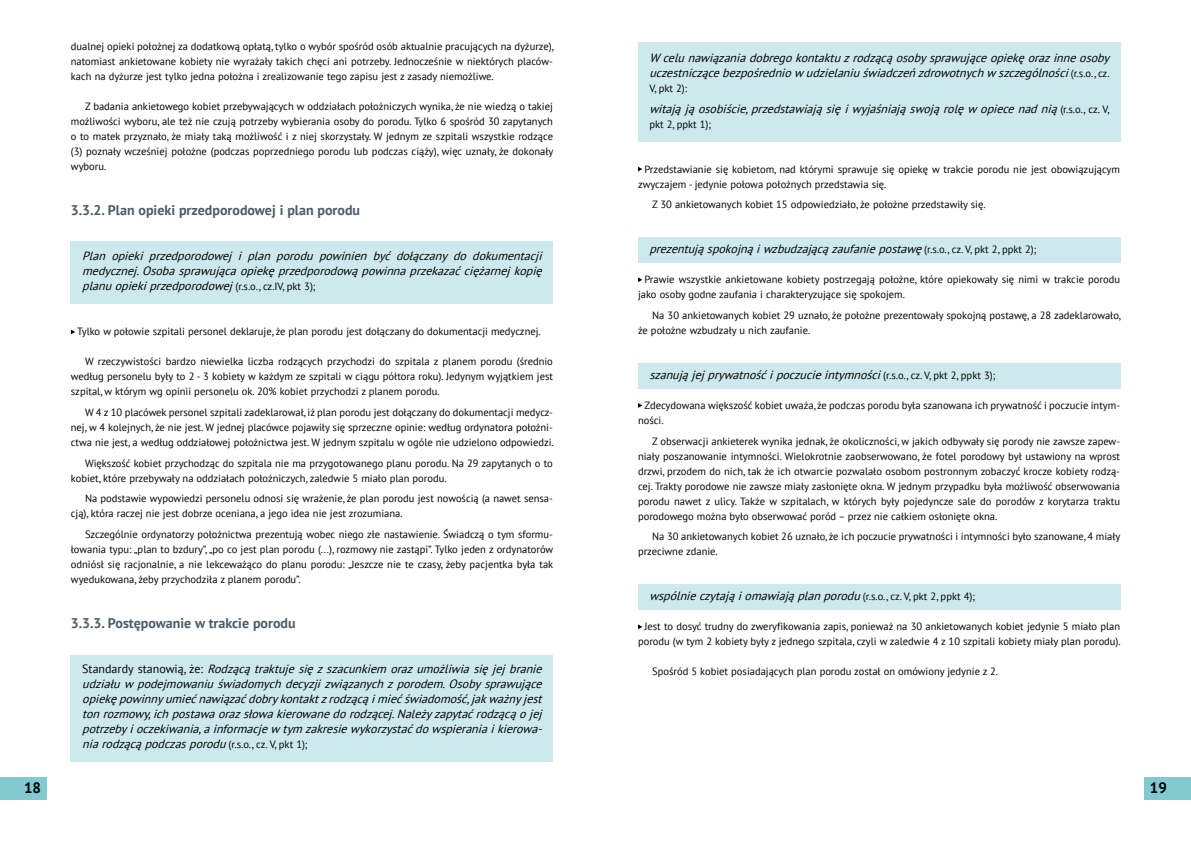
<style>
.page{position:relative;width:1191px;height:842px;background:#fff}
.page>*{position:absolute;margin:0;border:0;box-sizing:border-box;transform-origin:0 0}
.t1{font:700 15px "PT Sans";color:#000}
.t2{font:700 14px "PT Sans";color:#4a5d68}
.t3{font:italic 12px/15px "PT Sans";color:#000;text-align:justify}
.t4{font:10.5px/15px "PT Sans";color:#000}
.s1{font-style:normal;font-size:10.5px}
.s2{font-style:normal}
</style>
<div class="page">
<div style="left:1144px;top:777px;width:47px;height:22px;background:#82cad0"></div>
<div style="left:0;top:777px;width:47px;height:22px;background:#82cad0"></div>
<div style="left:71px;top:242px;width:482px;height:62px;background:#cde9ed"></div>
<div style="left:71px;top:655px;width:482px;height:107px;background:#cde9ed"></div>
<div style="left:638px;top:43px;width:482px;height:99px;background:#cde9ed"></div>
<div style="left:638px;top:237px;width:482px;height:26px;background:#cde9ed"></div>
<div style="left:638px;top:364px;width:482px;height:25px;background:#cde9ed"></div>
<div style="left:638px;top:584px;width:482px;height:25px;background:#cde9ed"></div>
<svg style="left:71px;top:330px;width:4px;height:4px"></svg>
<svg style="left:638px;top:167px;width:4px;height:4px"></svg>
<svg style="left:638px;top:277px;width:4px;height:5px"></svg>
<svg style="left:638px;top:403px;width:4px;height:5px"></svg>
<svg style="left:638px;top:624px;width:4px;height:5px"></svg>
<p class="t4" style="left:71px;top:39px;width:484px;text-align:justify">dualnej opieki położnej za dodatkową opłatą, tylko o wybór spośród osób aktualnie pracujących na dyżurze), natomiast ankietowane kobiety nie wyrażały takich chęci ani potrzeby. Jednocześnie w niektórych placów&shy;kach na dyżurze jest tylko jedna położna i zrealizowanie tego zapisu jest z zasady niemożliwe.</p>
<p class="t4" style="left:71px;top:99px;width:484px;text-align:justify;text-indent:14px">Z badania ankietowego kobiet przebywających w oddziałach położniczych wynika, że nie wiedzą o takiej możliwości wyboru, ale też nie czują potrzeby wybierania osoby do porodu. Tylko 6 spośród 30 zapytanych o to matek przyznało, że miały taką możliwość i z niej skorzystały. W jednym ze szpitali wszystkie rodzące (3) poznały wcześniej położne (podczas poprzedniego porodu lub podczas ciąży), więc uznały, że dokonały wyboru.</p>
<h2 class="t2" style="left:71px;top:201px;width:291px">3.3.2. Plan opieki przedporodowej i plan porodu</h2>
<p class="t3" style="left:82px;top:248px;width:465px">Plan opieki przedporodowej i plan porodu powinien być dołączany do dokumentacji medycznej.Osobasprawującaopiekęprzedporodowąpowinnaprzekazaćciężarnejkopię planuopiekiprzedporodowej<span class="s1">( r. s . o . , c z . I V, p k t 3 ) ;</span></p>
<p class="t4" style="left:77px;top:324px;width:465px">Tylko w połowie szpitali personel deklaruje, że plan porodu jest dołączany do dokumentacji medycznej.</p>
<p class="t4" style="left:71px;top:354px;width:483px;text-align:justify;text-indent:14px">W rzeczywistości bardzo niewielka liczba rodzących przychodzi do szpitala z planem porodu (średnio według personelu były to 2 - 3 kobiety w każdym ze szpitali w ciągu półtora roku). Jedynym wyjątkiem jest szpital, w którym wg opinii personelu ok. 20% kobiet przychodzi z planem porodu.</p>
<p class="t4" style="left:71px;top:405px;width:484px;text-align:justify;text-indent:14px">W 4 z 10 placówek personel szpitali zadeklarował, iż plan porodu jest dołączany do dokumentacji medycz&shy;nej, w 4 kolejnych, że nie jest. W jednej placówce pojawiły się sprzeczne opinie: według ordynatora położni&shy;ctwa nie jest, a według oddziałowej położnictwa jest. W jednym szpitalu w ogóle nie udzielono odpowiedzi.</p>
<p class="t4" style="left:71px;top:455px;width:483px;text-indent:14px">Większość kobiet przychodząc do szpitala nie ma przygotowanego planu porodu. Na 29 zapytanych o to kobiet, które przebywały na oddziałach położniczych, zaledwie 5 miało plan porodu.</p>
<p class="t4" style="left:71px;top:491px;width:483px;text-indent:14px">Na podstawie wypowiedzi personelu odnosi się wrażenie, że plan porodu jest nowością (a nawet sensa&shy;cją), która raczej nie jest dobrze oceniana, a jego idea nie jest zrozumiana.</p>
<p class="t4" style="left:71px;top:527px;width:484px;text-align:justify;text-indent:14px">Szczególnie ordynatorzy położnictwa prezentują wobec niego złe nastawienie. Świadczą o tym sformu&shy;łowania typu: „plan to bzdury”, „po co jest plan porodu (...), rozmowy nie zastąpi”. Tylko jeden z ordynatorów odniósł się racjonalnie, a nie lekceważąco do planu porodu: „Jeszcze nie te czasy, żeby pacjentka była tak wyedukowana, żeby przychodziła z planem porodu”.</p>
<h2 class="t2" style="left:71px;top:614px;width:226px">3.3.3. Postępowanie w trakcie porodu</h2>
<p class="t3" style="left:82px;top:661px;width:465px"><span class="s2">S t a n d a r d y s t a n o w i ą , ż e :</span> Rodzącątraktujesięzszacunkiem orazumożliwiasięjejbranie udziałuw podejmowaniuświadomychdecyzjizwiązanychzporodem.Osobysprawujące opiekępowinnyumiećnawiązaćdobrykontaktzrodzącąimiećświadomość,jakważnyjest tonrozmowy,ichpostawaorazsłowakierowanedorodzącej.Należyzapytaćrodzącąojej potrzebyioczekiwania,ainformacjew tym zakresiewykorzystaćdowspieraniaikierowa&shy;niarodzącąpodczasporodu<span class="s1">( r . s . o . , c z . V, p k t 1 ) ;</span></p>
<p class="t3" style="left:649px;top:50px;width:465px">W celunawiązaniadobregokontaktuzrodzącąosobysprawująceopiekęorazinneosoby uczestniczącebezpośredniow udzielaniuświadczeńzdrowotnychw szczególności<span class="s1">( r . s . o . , c z .</span></p>
<p class="t4" style="left:649px;top:80px;width:39px">V, pkt 2):</p>
<p class="t3" style="left:649px;top:101px;width:462px">witająjąosobiście,przedstawiająsięiwyjaśniająswojąrolęw opiecenadnią <span class="s1">( r . s . o . , c z . V,</span></p>
<p class="t4" style="left:649px;top:116px;width:63px">pkt 2, ppkt 1);</p>
<p class="t4" style="left:638px;top:161px;width:483px;text-indent:6px">Przedstawianie się kobietom, nad którymi sprawuje się opiekę w trakcie porodu nie jest obowiązującym zwyczajem - jedynie połowa położnych przedstawia się.</p>
<p class="t4" style="left:652px;top:197px;width:335px">Z 30 ankietowanych kobiet 15 odpowiedziało, że położne przedstawiły się.</p>
<p class="t3" style="left:649px;top:241px;width:388px">prezentująspokojnąiwzbudzającązaufaniepostawę<span class="s1">( r . s . o . , c z . V, p k t 2 , p p k t 2 ) ;</span></p>
<p class="t4" style="left:638px;top:272px;width:483px;text-indent:6px">Prawie wszystkie ankietowane kobiety postrzegają położne, które opiekowały się nimi w trakcie porodu jako osoby godne zaufania i charakteryzujące się spokojem.</p>
<p class="t4" style="left:638px;top:307px;width:484px;text-indent:14px">Na 30 ankietowanych kobiet 29 uznało, że położne prezentowały spokojną postawę, a 28 zadeklarowało, że położne wzbudzały u nich zaufanie.</p>
<p class="t3" style="left:649px;top:367px;width:347px">szanująjejprywatnośćipoczucieintymności<span class="s1">( r. s . o . , c z . V, p k t 2 , p p k t 3 ) ;</span></p>
<p class="t4" style="left:638px;top:397px;width:483px;text-indent:6px">Zdecydowana większość kobiet uważa, że podczas porodu była szanowana ich prywatność i poczucie intym&shy;ności.</p>
<p class="t4" style="left:638px;top:433px;width:483px;text-align:justify;text-indent:14px">Z obserwacji ankieterek wynika jednak, że okoliczności, w jakich odbywały się porody nie zawsze zapew&shy;niały poszanowanie intymności. Wielokrotnie zaobserwowano, że fotel porodowy był ustawiony na wprost drzwi, przodem do nich, tak że ich otwarcie pozwalało osobom postronnym zobaczyć krocze kobiety rodzą&shy;cej. Trakty porodowe nie zawsze miały zasłonięte okna. W jednym przypadku była możliwość obserwowania porodu nawet z ulicy. Także w szpitalach, w których były pojedyncze sale do porodów z korytarza traktu porodowego można było obserwować poród – przez nie całkiem osłonięte okna.</p>
<p class="t4" style="left:638px;top:529px;width:484px;text-indent:14px">Na 30 ankietowanych kobiet 26 uznało, że ich poczucie prywatności i intymności było szanowane, 4 miały przeciwne zdanie.</p>
<p class="t3" style="left:649px;top:588px;width:327px">wspólnieczytająiomawiająplanporodu<span class="s1">( r . s . o . , c z . V, p k t 2 , p p k t 4 ) ;</span></p>
<p class="t4" style="left:638px;top:619px;width:484px;text-align:center">Jest to dosyć trudny do zweryfikowania zapis, ponieważ na 30 ankietowanych kobiet jedynie 5 miało plan porodu (w tym 2 kobiety były z jednego szpitala, czyli w zaledwie 4 z 10 szpitali kobiety miały plan porodu).</p>
<p class="t4" style="left:652px;top:664px;width:347px">Spośród 5 kobiet posiadających plan porodu został on omówiony jedynie z 2.</p>
<h1 class="t1" style="left:24px;top:778px;width:19px">18</h1>
<h1 class="t1" style="left:1149px;top:778px;width:19px">19</h1>
</div>
